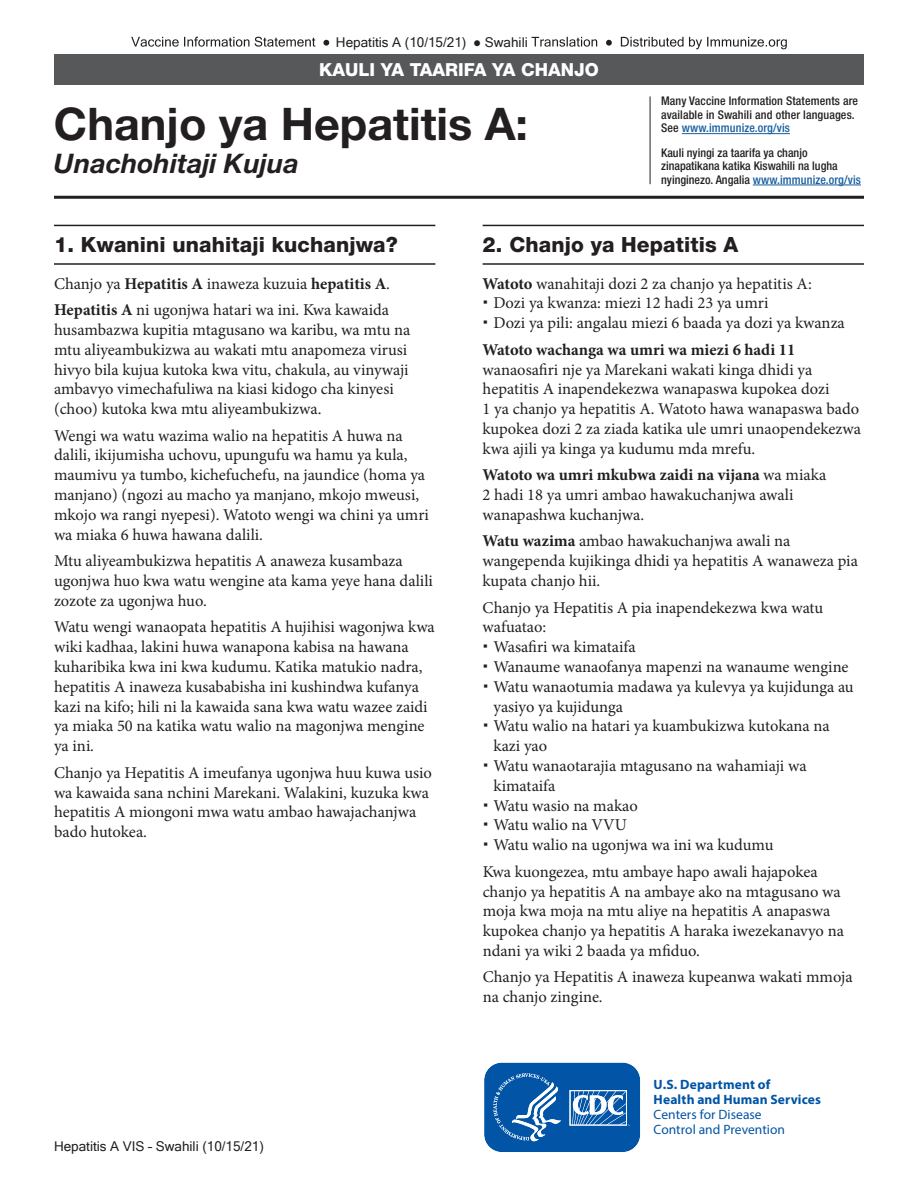
<style>
.page{position:relative;width:918px;height:1188px;background:#fff}
.page>*{position:absolute;margin:0;border:0;box-sizing:border-box;transform-origin:0 0}
.t1{font:700 45px "Helvetica Neue LT Std";color:#231f20}
.t2{font:italic 700 27px "Helvetica Neue LT Std";color:#231f20}
.t3{font:800 21px "Helvetica Neue LT Std";letter-spacing:.005em;color:#231f20}
.t4{font:800 18px "Helvetica Neue LT Std";color:#fff}
.t5{font:16.5px/19.8px "Minion Pro";color:#231f20}
.t6{font:700 16.5px "Minion Pro";color:#231f20}
.t7{font:13.5px "Microsoft Sans Serif";color:#231f20}
.t8{font:700 13.5px/15px "Myriad Pro";letter-spacing:.01em;color:#0154a6}
.t9{font:13.5px/15px "Myriad Pro";color:#0154a6}
.t10{font:500 condensed 12px/13.5px "Helvetica Neue LT Std";letter-spacing:.01em;color:#231f20}
.s1{color:#175d9e}
.s2{font-weight:700}
</style>
<div class="page">
<hr style="left:650px;top:96px;width:1px;height:88px;background:#231f20">
<hr style="left:54px;top:196px;width:810px;height:3px;background:#231f20">
<svg style="left:484px;top:1062px;width:157px;height:90px;background:#296fb4"></svg>
<div style="left:54px;top:54px;width:810px;height:31px;background:#57585a"></div>
<hr style="left:682px;top:133px;width:108px;height:1px;background:#175d9e">
<hr style="left:753px;top:185px;width:108px;height:1px;background:#175d9e">
<hr style="left:54px;top:263px;width:381px;height:2px;background:#231f20">
<hr style="left:54px;top:225px;width:381px;height:1px;background:#231f20">
<hr style="left:483px;top:263px;width:381px;height:2px;background:#231f20">
<hr style="left:483px;top:225px;width:381px;height:1px;background:#231f20">
<svg style="left:131px;top:37px;width:198px;height:10px"></svg>
<svg style="left:531px;top:37px;width:256px;height:12px"></svg>
<p class="t7" style="left:336px;top:34px;width:193px">Hepatitis A (10/15/21) ● Swahili</p>
<p class="t4" style="left:319px;top:59px;width:281px">KAULI YA TAARIFA YA CHANJO</p>
<h1 class="t1" style="left:54px;top:96px;width:476px">Chanjo ya Hepatitis A:</h1>
<h2 class="t2" style="left:54px;top:146px;width:246px">Unachohitaji Kujua</h2>
<p class="t10" style="left:661px;top:94px;width:198px">Many Vaccine Information Statements are available in Swahili and other languages.<br>See <span class="s1">www.immunize.org/vis</span></p>
<p class="t10" style="left:661px;top:146px;width:201px">Kauli nyingi za taarifa ya chanjo zinapatikana katika Kiswahili na lugha nyinginezo. Angalia <span class="s1">www.immunize.org/vis</span></p>
<p class="t3" style="left:54px;top:232px;width:345px">1. Kwanini unahitaji kuchanjwa?</p>
<p class="t5" style="left:54px;top:270px;width:338px;line-height:26.5px">Chanjo ya <span class="s2">Hepatitis A</span> inaweza kuzuia <span class="s2">hepatitis A</span>.<br><span class="s2">Hepatitis A</span> ni ugonjwa hatari wa ini. Kwa kawaida</p>
<p class="t5" style="left:54px;top:320px;width:358px">husambazwa kupitia mtagusano wa karibu, wa mtu na mtu aliyeambukizwa au wakati mtu anapomeza virusi hivyo bila kujua kutoka kwa vitu, chakula, au vinywaji ambavyo vimechafuliwa na kiasi kidogo cha kinyesi (choo) kutoka kwa mtu aliyeambukizwa.</p>
<p class="t5" style="left:54px;top:426px;width:377px">Wengi wa watu wazima walio na hepatitis A huwa na dalili, ikijumisha uchovu, upungufu wa hamu ya kula, maumivu ya tumbo, kichefuchefu, na jaundice (homa ya manjano) (ngozi au macho ya manjano, mkojo mweusi, mkojo wa rangi nyepesi). Watoto wengi wa chini ya umri wa miaka 6 huwa hawana dalili.</p>
<p class="t5" style="left:54px;top:551px;width:380px">Mtu aliyeambukizwa hepatitis A anaweza kusambaza ugonjwa huo kwa watu wengine ata kama yeye hana dalili zozote za ugonjwa huo.</p>
<p class="t5" style="left:54px;top:617px;width:382px">Watu wengi wanaopata hepatitis A hujihisi wagonjwa kwa wiki kadhaa, lakini huwa wanapona kabisa na hawana kuharibika kwa ini kwa kudumu. Katika matukio nadra, hepatitis A inaweza kusababisha ini kushindwa kufanya kazi na kifo; hili ni la kawaida sana kwa watu wazee zaidi ya miaka 50 na katika watu walio na magonjwa mengine ya ini.</p>
<p class="t5" style="left:54px;top:763px;width:380px">Chanjo ya Hepatitis A imeufanya ugonjwa huu kuwa usio wa kawaida sana nchini Marekani. Walakini, kuzuka kwa hepatitis A miongoni mwa watu ambao hawajachanjwa bado hutokea.</p>
<p class="t7" style="left:54px;top:1138px;width:211px">Hepatitis A VIS – Swahili (10/15/21)</p>
<p class="t3" style="left:483px;top:232px;width:257px">2. Chanjo ya Hepatitis A</p>
<p class="t5" style="left:493px;top:274px;width:353px;text-indent:-11px"><span class="s2">Watoto</span> wanahitaji dozi 2 za chanjo ya hepatitis A:<br>Dozi ya kwanza: miezi 12 hadi 23 ya umri<br>Dozi ya pili: angalau miezi 6 baada ya dozi ya kwanza</p>
<p class="t6" style="left:483px;top:338px;width:314px">Watoto wachanga wa umri wa miezi 6 hadi 11</p>
<p class="t5" style="left:483px;top:359px;width:380px">wanaosafiri nje ya Marekani wakati kinga dhidi ya hepatitis A inapendekezwa wanapaswa kupokea dozi<br>1 ya chanjo ya hepatitis A. Watoto hawa wanapaswa bado kupokea dozi 2 za ziada katika ule umri unaopendekezwa kwa ajili ya kinga ya kudumu mda mrefu.</p>
<p class="t5" style="left:483px;top:465px;width:345px"><span class="s2">Watoto wa umri mkubwa zaidi na vijana</span> wa miaka<br>2 hadi 18 ya umri ambao hawakuchanjwa awali wanapashwa kuchanjwa.</p>
<p class="t5" style="left:483px;top:531px;width:377px"><span class="s2">Watu wazima</span> ambao hawakuchanjwa awali na wangependa kujikinga dhidi ya hepatitis A wanaweza pia kupata chanjo hii.</p>
<p class="t5" style="left:483px;top:597px;width:342px">Chanjo ya Hepatitis A pia inapendekezwa kwa watu</p>
<p class="t5" style="left:483px;top:617px;width:65px">wafuatao:</p>
<p class="t5" style="left:493px;top:637px;width:144px">Wasafiri wa kimataifa</p>
<p class="t5" style="left:493px;top:657px;width:357px">Wanaume wanaofanya mapenzi na wanaume wengine</p>
<p class="t5" style="left:493px;top:677px;width:362px">Watu wanaotumia madawa ya kulevya ya kujidunga au</p>
<p class="t5" style="left:493px;top:696px;width:131px">yasiyo ya kujidunga</p>
<p class="t5" style="left:493px;top:716px;width:338px">Watu walio na hatari ya kuambukizwa kutokana na</p>
<p class="t5" style="left:493px;top:736px;width:55px">kazi yao</p>
<p class="t5" style="left:494px;top:756px;width:315px">Watu wanaotarajia mtagusano na wahamiaji wa</p>
<p class="t5" style="left:494px;top:776px;width:63px">kimataifa</p>
<p class="t5" style="left:494px;top:795px;width:146px">Watu wasio na makao</p>
<p class="t5" style="left:494px;top:815px;width:135px">Watu walio na VVU</p>
<p class="t5" style="left:494px;top:835px;width:282px">Watu walio na ugonjwa wa ini wa kudumu</p>
<p class="t5" style="left:483px;top:862px;width:363px">Kwa kuongezea, mtu ambaye hapo awali hajapokea chanjo ya hepatitis A na ambaye ako na mtagusano wa moja kwa moja na mtu aliye na hepatitis A anapaswa kupokea chanjo ya hepatitis A haraka iwezekanavyo na ndani ya wiki 2 baada ya mfiduo.</p>
<p class="t5" style="left:483px;top:967px;width:372px">Chanjo ya Hepatitis A inaweza kupeanwa wakati mmoja na chanjo zingine.</p>
<p class="t8" style="left:654px;top:1077px;width:169px">U.S. Department of<br>Health and Human Services</p>
<p class="t9" style="left:654px;top:1107px;width:133px">Centers for Disease<br>Control and Prevention</p>
</div>
